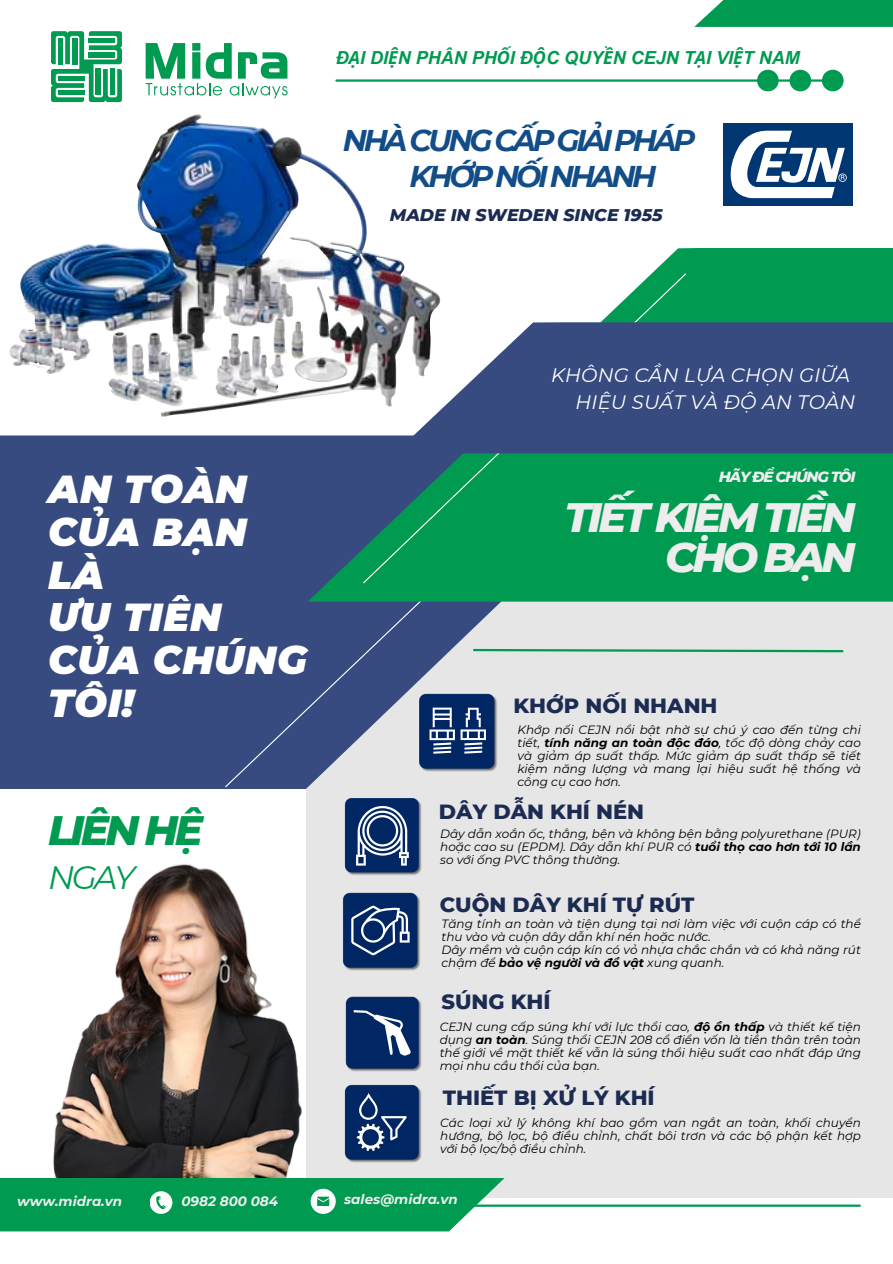
<style>
.page{position:relative;width:893px;height:1264px;background:#fff}
.page>*{position:absolute;margin:0;border:0;box-sizing:border-box;transform-origin:0 0}
.t1{font:italic 800 42px/40.5px "Montserrat";letter-spacing:-.085em;color:#ededed;text-align:right}
.t2{font:italic 800 42px "Montserrat";letter-spacing:-.085em;color:#009a51}
.t3{font:italic 900 39px/42.8px "Montserrat";letter-spacing:.015em;color:#fff}
.t4{font:italic 32.4px "Montserrat";color:#009a51}
.t5{font:italic 700 30px "Montserrat";letter-spacing:-.11em;color:#124d87}
.t6{font:800 21px "Montserrat";color:#1c2b52}
.t7{font:italic 19.5px "Montserrat";letter-spacing:.01em;color:#fff}
.t8{font:italic 700 18px "Arial MT Pro";color:#009a51}
.t9{font:italic 800 17.25px "Montserrat";color:#1c2b52}
.t10{font:italic 800 15px "Montserrat";letter-spacing:-.085em;color:#ededed}
.t11{font:italic 700 13.5px "Montserrat";color:#ededed}
.t12{font:italic 12px/13px "Montserrat";color:#000;text-align:justify}
.s1{font-family:"Noto Sans"}
.s2{font-weight:700}
</style>
<div class="page">
<div style="left:306px;top:580px;width:586px;height:617px;background:#e6e6e6"></div>
<svg style="left:0;top:435px;width:674px;height:354px;fill:#374b80"></svg>
<svg style="left:224px;top:575px;width:223px;height:213px"></svg>
<img style="left:45px;top:114px;width:322px;height:145px">
<img style="left:18px;top:259px;width:290px;height:147px">
<svg style="left:308px;top:248px;width:584px;height:353px;fill:#009a51"></svg>
<div style="left:694px;top:0;width:198px;height:27px;background:#009a51"></div>
<svg style="left:362px;top:272px;width:325px;height:312px"></svg>
<svg style="left:394px;top:322px;width:498px;height:131px;background:#4f618e"></svg>
<hr style="left:336px;top:79px;width:493px;height:3px;background:#009a51">
<svg style="left:472px;top:647px;width:372px;height:6px"></svg>
<svg style="left:757px;top:70px;width:86px;height:21px"></svg>
<svg style="left:51px;top:31px;width:71px;height:71px"></svg>
<div style="left:110px;top:69px;width:5px;height:26px;background:#009a51"></div>
<div style="left:96px;top:69px;width:5px;height:26px;background:#009a51"></div>
<div style="left:58px;top:90px;width:26px;height:5px;background:#009a51"></div>
<div style="left:58px;top:76px;width:26px;height:5px;background:#009a51"></div>
<svg style="left:146px;top:43px;width:141px;height:55px"></svg>
<div style="left:722px;top:122px;width:131px;height:85px;background:#003671"></div>
<svg style="left:730px;top:130px;width:114px;height:68px"></svg>
<img style="left:419px;top:693px;width:79px;height:79px">
<svg style="left:429px;top:707px;width:57px;height:46px;background:#4e6993"></svg>
<img style="left:344px;top:798px;width:78px;height:77px">
<svg style="left:356px;top:806px;width:53px;height:59px;background:#556e97"></svg>
<img style="left:353px;top:892px;width:67px;height:79px">
<svg style="left:353px;top:905px;width:56px;height:50px;background:#3e5a88"></svg>
<img style="left:353px;top:996px;width:69px;height:76px">
<svg style="left:353px;top:1010px;width:57px;height:45px;background:#3b5887"></svg>
<img style="left:353px;top:1084px;width:69px;height:79px">
<svg style="left:357px;top:1093px;width:50px;height:57px;background:#325181"></svg>
<hr style="left:326px;top:1204px;width:533px;height:2px;background:#009a51">
<img style="left:53px;top:839px;width:300px;height:338px">
<svg style="left:0;top:1177px;width:505px;height:54px;background:#17a260"></svg>
<p class="t8" style="left:336px;top:51px;width:465px">Đ<span class="s1">Ạ</span>I DI<span class="s1">Ệ</span>N PHÂN PH<span class="s1">Ố</span>I Đ<span class="s1">Ộ</span>C QUY<span class="s1">Ề</span>N CEJN T<span class="s1">Ạ</span>I VI<span class="s1">Ệ</span>T NAM</p>
<p class="t5" style="left:343px;top:122px;width:354px">NHÀ CUNG CẤP GIẢI PHÁP</p>
<p class="t5" style="left:409px;top:158px;width:248px">KHỚP NỐI NHANH</p>
<p class="t9" style="left:390px;top:204px;width:274px">MADE IN SWEDEN SINCE 1955</p>
<p class="t3" style="left:48px;top:468px;width:200px">AN TOÀN<br>CỦA BẠN</p>
<p class="t3" style="left:48px;top:553px;width:57px">LÀ</p>
<p class="t3" style="left:48px;top:596px;width:260px">ƯU TIÊN<br>CỦA CHÚNG<br>TÔI!</p>
<p class="t2" style="left:48px;top:804px;width:156px">LIÊN HỆ</p>
<p class="t4" style="left:48px;top:857px;width:88px">NGAY</p>
<p class="t7" style="left:551px;top:363px;width:300px">KHÔNG CẦN LỰA CHỌN GIỮA</p>
<p class="t7" style="left:575px;top:390px;width:281px">HIỆU SUẤT VÀ ĐỘ AN TOÀN</p>
<p class="t10" style="left:718px;top:468px;width:138px">HÃY ĐỂ CHÚNG TÔI</p>
<p class="t1" style="left:564px;top:496px;width:292px">TIẾT KIỆM TIỀN<br>CHO BẠN</p>
<p class="t6" style="left:513px;top:692px;width:205px">KHỚP NỐI NHANH</p>
<p class="t12" style="left:517px;top:722px;width:345px">Khớp nối CEJN nổi bật nhờ sự chú ý cao đến từng chi tiết, <span class="s2">tính năng an toàn độc đáo</span>, tốc độ dòng chảy cao và giảm áp suất thấp. Mức giảm áp suất thấp sẽ tiết kiệm năng lượng và mang lại hiệu suất hệ thống và công cụ cao hơn.</p>
<p class="t6" style="left:439px;top:798px;width:207px">DÂY DẪN KHÍ NÉN</p>
<p class="t12" style="left:440px;top:827px;width:422px">Dây dẫn xoắn ốc, thẳng, bện và không bện bằng polyurethane (PUR) hoặc cao su (EPDM). Dây dẫn khí PUR có <span class="s2">tuổi thọ cao hơn tới 10 lần </span>so với ống PVC thông thường.</p>
<p class="t6" style="left:439px;top:891px;width:256px">CUỘN DÂY KHÍ TỰ RÚT</p>
<p class="t12" style="left:441px;top:917px;width:421px">Tăng tính an toàn và tiện dụng tại nơi làm việc với cuộn cáp có thể thu vào và cuộn dây dẫn khí nén hoặc nước.</p>
<p class="t12" style="left:441px;top:943px;width:421px">Dây mềm và cuộn cáp kín có vỏ nhựa chắc chắn và có khả năng rút chậm để <span class="s2">bảo vệ người và đồ vật</span> xung quanh.</p>
<p class="t6" style="left:441px;top:988px;width:110px">SÚNG KHÍ</p>
<p class="t12" style="left:439px;top:1019px;width:422px">CEJN cung cấp súng khí với lực thổi cao, <span class="s2">độ ồn thấp</span> và thiết kế tiện dụng <span class="s2">an toàn</span>. Súng thổi CEJN 208 cổ điển vốn là tiền thân trên toàn thế giới về mặt thiết kế vẫn là súng thổi hiệu suất cao nhất đáp ứng mọi nhu cầu thổi của bạn.</p>
<p class="t6" style="left:443px;top:1084px;width:213px">THIẾT BỊ XỬ LÝ KHÍ</p>
<p class="t12" style="left:440px;top:1116px;width:422px">Các loại xử lý không khí bao gồm van ngắt an toàn, khối chuyển hướng, bộ lọc, bộ điều chỉnh, chất bôi trơn và các bộ phận kết hợp với bộ lọc/bộ điều chỉnh.</p>
<p class="t11" style="left:17px;top:1192px;width:107px">www.midra.vn</p>
<p class="t11" style="left:181px;top:1192px;width:98px">0982 800 084</p>
<p class="t11" style="left:344px;top:1191px;width:115px">sales@midra.vn</p>
</div>
